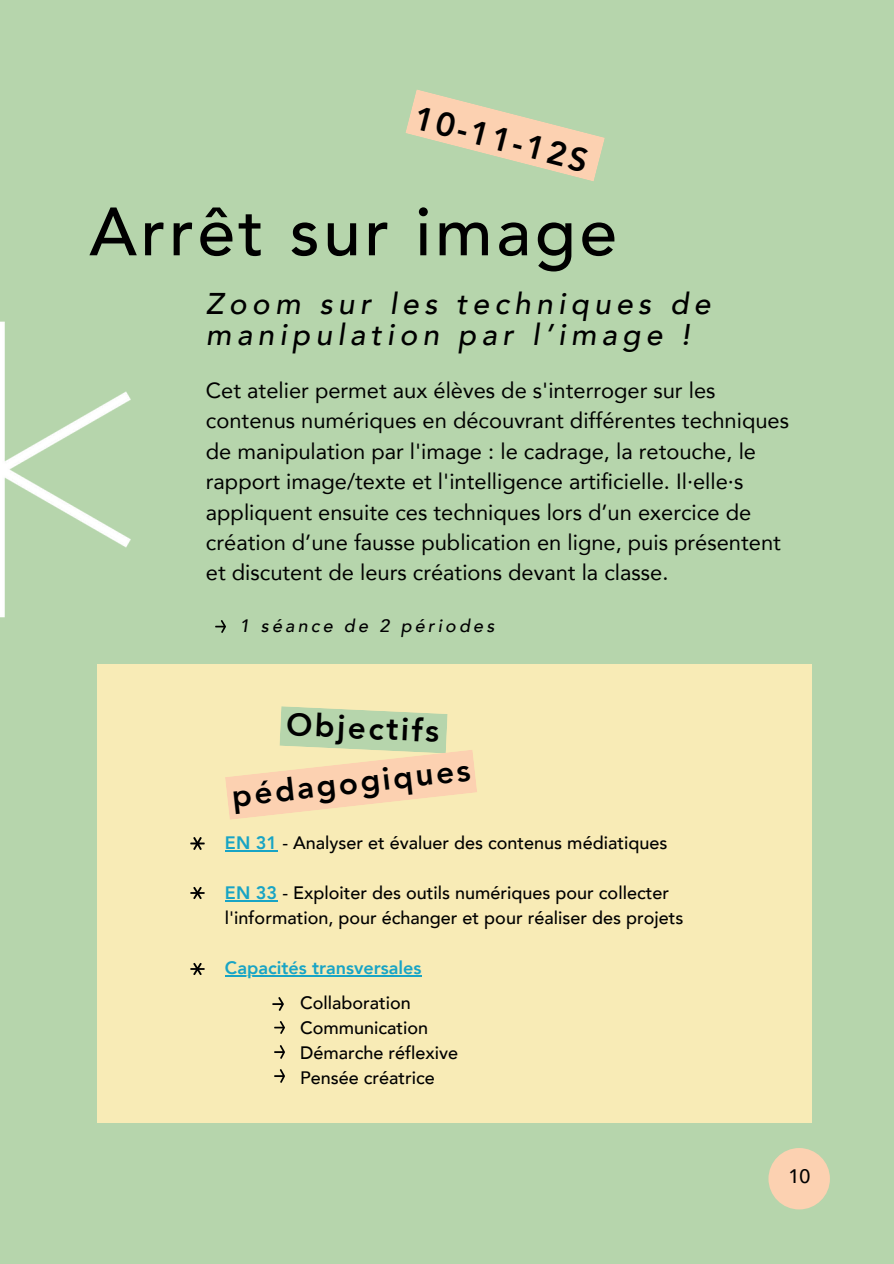
<style>
.page{position:relative;width:894px;height:1264px;background:#fff}
.page>*{position:absolute;margin:0;border:0;box-sizing:border-box;transform-origin:0 0}
.t1{font:500 67.5px "Avenir";letter-spacing:.055em;color:#000}
.t2{font:800 33px "Avenir";color:#000}
.t3{font:800 31.5px "Avenir";color:#000}
.t4{font:italic 500 30px/30.3px "Avenir";letter-spacing:.175em;color:#000}
.t5{font:21.9px/30.3px "Avenir";color:#000}
.t6{font:500 19.5px "Avenir";color:#000001}
.t7{font:500 18px/25px "Avenir";color:#000}
.t8{font:800 18px "Avenir";color:#18a4c5}
.t9{font:italic 500 18px "Avenir";letter-spacing:.175em;color:#000001}
.s1{font-weight:800;color:#18a4c5}
</style>
<div class="page">
<div style="left:0;top:0;width:893px;height:1263px;background:#b6d5ac"></div>
<div style="left:97px;top:664px;width:714px;height:458px;background:#f8ebb6"></div>
<svg style="left:405px;top:89px;width:199px;height:92px"></svg>
<img style="left:215px;top:620px;width:11px;height:13px">
<img style="left:190px;top:837px;width:15px;height:13px">
<img style="left:190px;top:887px;width:15px;height:12px">
<img style="left:190px;top:963px;width:15px;height:12px">
<hr style="left:225px;top:850px;width:52px;height:1px;background:#18a4c5">
<hr style="left:225px;top:900px;width:52px;height:1px;background:#18a4c5">
<hr style="left:225px;top:975px;width:196px;height:1px;background:#18a4c5">
<img style="left:274px;top:1021px;width:11px;height:13px">
<img style="left:0;top:321px;width:131px;height:297px">
<svg style="left:225px;top:706px;width:252px;height:113px"></svg>
<img style="left:272px;top:997px;width:12px;height:14px">
<img style="left:274px;top:1045px;width:11px;height:14px">
<img style="left:274px;top:1069px;width:11px;height:14px">
<div style="left:768px;top:1147px;width:61px;height:62px;background:#fcd1b1;border-radius:50%"></div>
<h2 class="t2" style="left:420px;top:96px;width:180px;rotate:14deg">10-11-12S</h2>
<p class="t1" style="left:89px;top:188px;width:529px">Arrêt sur image</p>
<p class="t4" style="left:206px;top:290px;width:506px">Zoom sur les techniques de manipulation par l’image !</p>
<p class="t5" style="left:206px;top:376px;width:584px">Cet atelier permet aux élèves de s'interroger sur les contenus numériques en découvrant différentes techniques de manipulation par l'image : le cadrage, la retouche, le rapport image/texte et l'intelligence artificielle. Il·elle·s appliquent ensuite ces techniques lors d’un exercice de création d’une fausse publication en ligne, puis présentent et discutent de leurs créations devant la classe.</p>
<h1 class="t9" style="left:239px;top:614px;width:256px">1 séance de 2 périodes</h1>
<p class="t3" style="left:287px;top:703px;width:155px;rotate:3deg">Objectifs</p>
<p class="t3" style="left:230px;top:774px;width:241px;rotate:-6deg">pédagogiques</p>
<p class="t7" style="left:225px;top:831px;width:444px"><span class="s1">EN 31</span> - Analyser et évaluer des contenus médiatiques</p>
<h3 class="t7" style="left:225px;top:881px;width:460px"><span class="s1">EN 33</span> - Exploiter des outils numériques pour collecter l'information, pour échanger et pour réaliser des projets</h3>
<h3 class="t8" style="left:225px;top:956px;width:198px">Capacités transversales</h3>
<p class="t7" style="left:300px;top:991px;width:112px">Collaboration</p>
<p class="t7" style="left:300px;top:1016px;width:130px">Communication</p>
<p class="t7" style="left:300px;top:1041px;width:160px">Démarche réflexive</p>
<p class="t7" style="left:300px;top:1066px;width:136px">Pensée créatrice</p>
<p class="t6" style="left:788px;top:1163px;width:23px">10</p>
</div>
